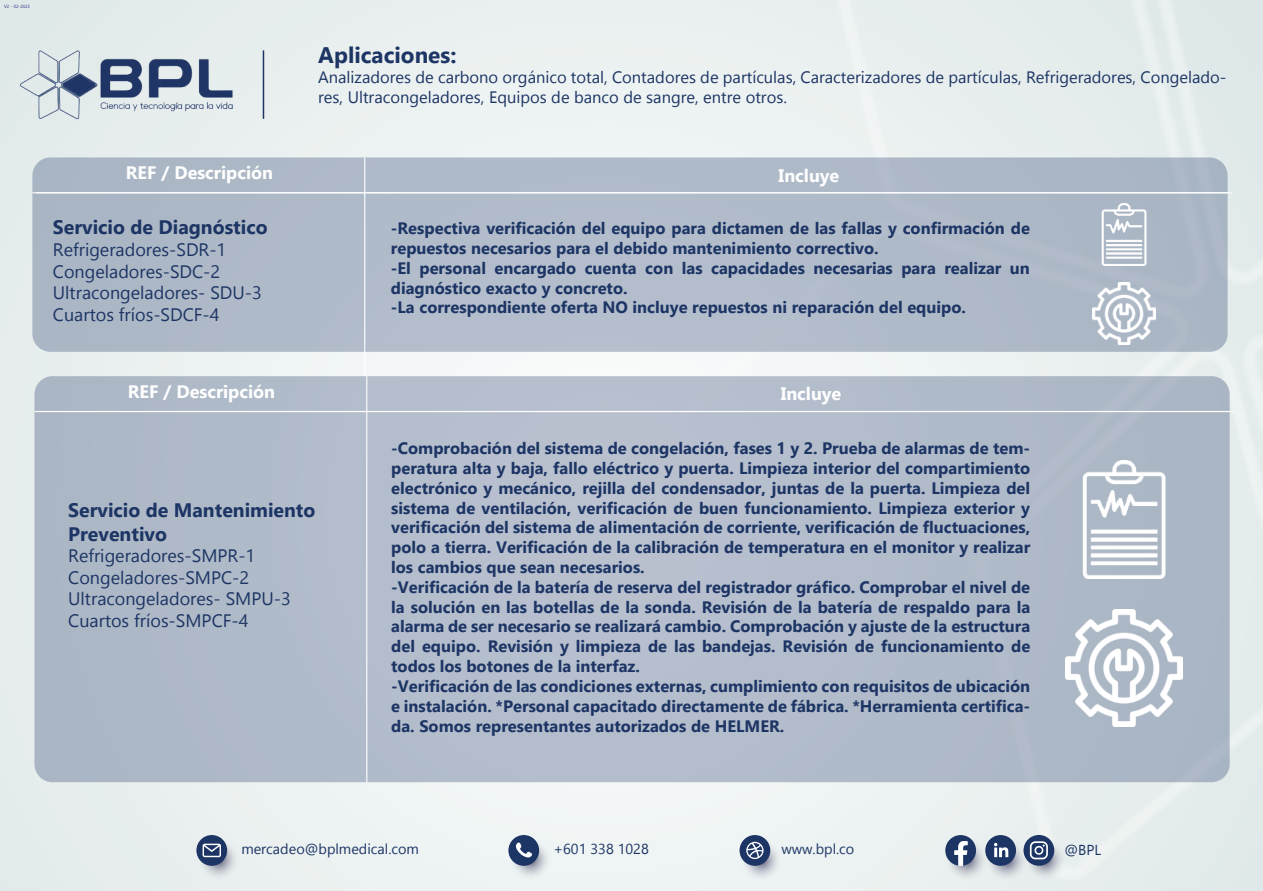
<style>
.page{position:relative;width:1263px;height:891px;background:#fff}
.page>*{position:absolute;margin:0;border:0;box-sizing:border-box;transform-origin:0 0}
.t1{font:700 22.5px "Gadugi";color:#1d3565}
.t2{font:700 19.5px/23.4px "Gadugi";color:#1d3565}
.t3{font:18px/21.6px "Gadugi";color:#1d3565}
.t4{font:700 18px "Gadugi";color:#fff}
.t5{font:700 16.5px/19.8px "Gadugi";color:#1d3565}
.t6{font:16.5px/19.8px "Gadugi";color:#1d3565}
.t7{font:14.4px "Gadugi";color:#1d3565}
.t8{font:4.5px "Gadugi";color:#2f328a}
</style>
<div class="page">
<div style="left:0;top:0;width:1263px;height:890px;background:#e9efef"></div>
<img style="left:493px;top:0;width:770px;height:890px">
<svg style="left:739px;top:837px;width:44px;height:44px"></svg>
<div style="left:739px;top:834px;width:31px;height:31px;background:#1d3565;border-radius:50%"></div>
<svg style="left:746px;top:841px;width:17px;height:17px"></svg>
<svg style="left:1023px;top:836px;width:44px;height:45px"></svg>
<svg style="left:1023px;top:834px;width:31px;height:31px"></svg>
<svg style="left:1030px;top:840px;width:18px;height:19px"></svg>
<svg style="left:943px;top:836px;width:46px;height:45px"></svg>
<svg style="left:945px;top:834px;width:31px;height:31px"></svg>
<svg style="left:983px;top:836px;width:46px;height:46px"></svg>
<div style="left:985px;top:834px;width:31px;height:31px;background:#1d3565;border-radius:50%"></div>
<svg style="left:994px;top:842px;width:14px;height:14px"></svg>
<svg style="left:508px;top:836px;width:44px;height:44px"></svg>
<div style="left:508px;top:834px;width:31px;height:31px;background:#1d3565;border-radius:50%"></div>
<svg style="left:196px;top:836px;width:44px;height:44px"></svg>
<svg style="left:196px;top:834px;width:31px;height:31px"></svg>
<svg style="left:203px;top:843px;width:18px;height:13px"></svg>
<svg style="left:516px;top:842px;width:16px;height:15px"></svg>
<hr style="left:263px;top:50px;width:1px;height:69px;background:#1d3565">
<img style="left:11px;top:15px;width:222px;height:105px">
<div style="left:32px;top:157px;width:1195px;height:195px;background:#afbac8;border-radius:18px"></div>
<hr style="left:36px;top:192px;width:1196px;height:1px;background:#fff">
<hr style="left:32px;top:192px;width:1195px;height:1px;background:#fff">
<hr style="left:364px;top:157px;width:1px;height:220px;background:#fff">
<img style="left:1101px;top:203px;width:46px;height:63px">
<div style="left:34px;top:376px;width:1196px;height:405px;background:#b1bbca;border-radius:18px"></div>
<hr style="left:39px;top:411px;width:1195px;height:1px;background:#fff">
<hr style="left:34px;top:411px;width:1196px;height:1px;background:#fff">
<hr style="left:366px;top:376px;width:1px;height:405px;background:#fff">
<img style="left:1093px;top:282px;width:62px;height:62px">
<img style="left:1082px;top:460px;width:84px;height:118px">
<img style="left:1065px;top:609px;width:117px;height:116px">
<p class="t8" style="left:4px;top:4px;width:27px">V2 - 02-2023</p>
<h1 class="t1" style="left:318px;top:41px;width:140px">Aplicaciones:</h1>
<p class="t6" style="left:318px;top:67px;width:910px">Analizadores de carbono orgánico total, Contadores de partículas, Caracterizadores de partículas, Refrigeradores, Congelado&shy;res, Ultracongeladores, Equipos de banco de sangre, entre otros.</p>
<p class="t4" style="left:126px;top:162px;width:149px">REF / Descripción</p>
<p class="t4" style="left:779px;top:164px;width:62px">Incluye</p>
<p class="t5" style="left:391px;top:218px;width:641px">-Respectiva verificación del equipo para dictamen de las fallas y confirmación de repuestos necesarios para el debido mantenimiento correctivo.<br>-El personal encargado cuenta con las capacidades necesarias para realizar un diagnóstico exacto y concreto.<br>-La correspondiente oferta NO incluye repuestos ni reparación del equipo.</p>
<p class="t2" style="left:53px;top:215px;width:216px">Servicio de Diagnóstico</p>
<p class="t3" style="left:53px;top:238px;width:210px">Refrigeradores-SDR-1<br>Congeladores-SDC-2<br>Ultracongeladores- SDU-3<br>Cuartos fríos-SDCF-4</p>
<p class="t4" style="left:128px;top:381px;width:149px">REF / Descripción</p>
<p class="t4" style="left:781px;top:383px;width:62px">Incluye</p>
<p class="t5" style="left:391px;top:438px;width:641px">-Comprobación del sistema de congelación, fases 1 y 2. Prueba de alarmas de tem&shy;peratura alta y baja, fallo eléctrico y puerta. Limpieza interior del compartimiento electrónico y mecánico, rejilla del condensador, juntas de la puerta. Limpieza del sistema de ventilación, verificación de buen funcionamiento. Limpieza exterior y verificación del sistema de alimentación de corriente, verificación de fluctuaciones, polo a tierra. Verificación de la calibración de temperatura en el monitor y realizar los cambios que sean necesarios.<br>-Verificación de la batería de reserva del registrador gráfico. Comprobar el nivel de la solución en las botellas de la sonda. Revisión de la batería de respaldo para la alarma de ser necesario se realizará cambio. Comprobación y ajuste de la estructura del equipo. Revisión y limpieza de las bandejas. Revisión de funcionamiento de todos los botones de la interfaz.<br>-Verificación de las condiciones externas, cumplimiento con requisitos de ubicación e instalación. *Personal capacitado directamente de fábrica. *Herramienta certifica&shy;da. Somos representantes autorizados de HELMER.</p>
<p class="t2" style="left:68px;top:498px;width:249px">Servicio de Mantenimiento<br>Preventivo</p>
<p class="t3" style="left:68px;top:544px;width:224px">Refrigeradores-SMPR-1<br>Congeladores-SMPC-2<br>Ultracongeladores- SMPU-3<br>Cuartos fríos-SMPCF-4</p>
<p class="t7" style="left:241px;top:839px;width:179px">mercadeo@bplmedical.com</p>
<p class="t7" style="left:553px;top:839px;width:97px">+601 338 1028</p>
<p class="t7" style="left:781px;top:839px;width:75px">www.bpl.co</p>
<p class="t7" style="left:1064px;top:840px;width:38px">@BPL</p>
</div>
